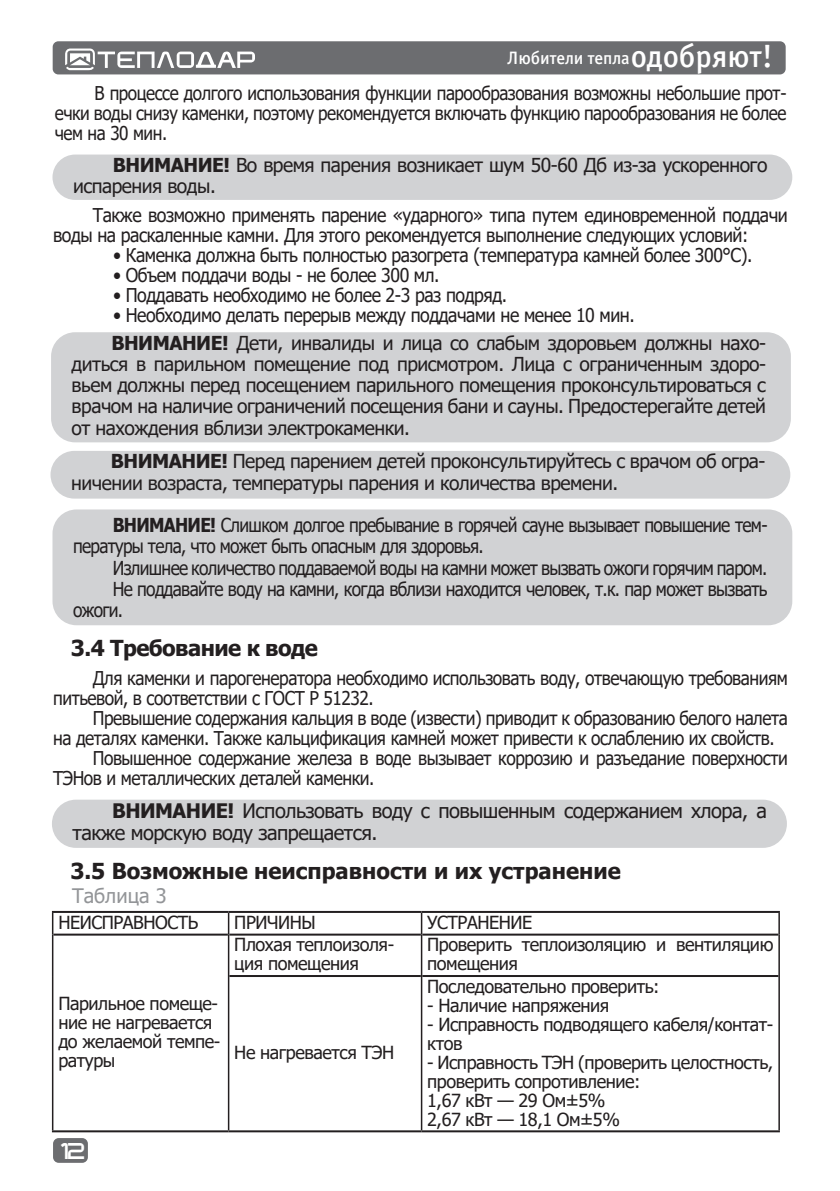
<style>
.page{position:relative;width:840px;height:1191px;background:#fff}
.page>*{position:absolute;margin:0;border:0;box-sizing:border-box;transform-origin:0 0}
.t1{font:700 22px "Tahoma";color:#231f20}
.t2{font:700 22px "Tahoma";letter-spacing:-.025em;color:#231f20}
.t3{font:20px/22px "Tahoma";letter-spacing:-.025em;color:#231f20}
.t4{font:20px "Tahoma";color:#939598}
.t5{font:19.2px/21.2px "Tahoma";letter-spacing:-.04em;color:#231f20}
.t6{font:19.2px/21.2px "Tahoma";letter-spacing:-.04em;color:#231f20;scale:.9 1}
.t7{font:19px/20px "Tahoma";letter-spacing:-.025em;color:#231f20;scale:.91 1}
.t8{font:19px/20px "Tahoma";letter-spacing:-.025em;color:#231f20;scale:.93 1}
.t9{font:19px/20px "Tahoma";letter-spacing:-.025em;color:#231f20;text-align:justify;scale:.9 1}
.t10{font:18px/19px "Tahoma";letter-spacing:-.025em;color:#231f20}
.t11{font:18px "Officina Sans Medium C";letter-spacing:-.005em;color:#fff}
.t12{font:16px "teplodar";color:#fff}
.s1{font-size:32px}
.s2{font-weight:700}
</style>
<div class="page">
<div style="left:53px;top:1138px;width:35px;height:24px;background:#6c6d70;border-radius:6px"></div>
<div style="left:53px;top:41px;width:732px;height:33px;background:#6c6d70;border-radius:6px"></div>
<svg style="left:65px;top:48px;width:190px;height:22px"></svg>
<div style="left:52px;top:154px;width:739px;height:46px;background:#d1d2d4;border-radius:23px"></div>
<div style="left:51px;top:332px;width:739px;height:110px;background:#d1d2d4;border-radius:24px"></div>
<div style="left:50px;top:451px;width:739px;height:47px;background:#d1d2d4;border-radius:24px"></div>
<div style="left:52px;top:509px;width:739px;height:116px;background:#d1d2d4;border-radius:24px"></div>
<div style="left:52px;top:799px;width:734px;height:49px;background:#d1d2d4;border-radius:24px"></div>
<svg style="left:53px;top:913px;width:367px;height:217px"></svg>
<hr style="left:53px;top:933px;width:175px;height:2px;background:#231f20">
<hr style="left:229px;top:933px;width:191px;height:2px;background:#231f20">
<hr style="left:422px;top:933px;width:356px;height:2px;background:#231f20">
<hr style="left:229px;top:975px;width:191px;height:2px;background:#231f20">
<hr style="left:422px;top:975px;width:356px;height:2px;background:#231f20">
<hr style="left:52px;top:1130px;width:176px;height:2px;background:#231f20">
<hr style="left:228px;top:1130px;width:193px;height:2px;background:#231f20">
<hr style="left:421px;top:1130px;width:358px;height:2px;background:#231f20">
<hr style="left:52px;top:911px;width:176px;height:2px;background:#231f20">
<hr style="left:228px;top:911px;width:193px;height:2px;background:#231f20">
<hr style="left:421px;top:911px;width:358px;height:2px;background:#231f20">
<svg style="left:52px;top:913px;width:1px;height:21px"></svg>
<svg style="left:228px;top:913px;width:1px;height:21px"></svg>
<hr style="left:52px;top:934px;width:1px;height:42px;background:#231f20">
<hr style="left:228px;top:934px;width:1px;height:42px;background:#231f20">
<hr style="left:52px;top:976px;width:1px;height:154px;background:#231f20">
<hr style="left:228px;top:976px;width:1px;height:154px;background:#231f20">
<hr style="left:420px;top:913px;width:2px;height:21px;background:#231f20">
<svg style="left:778px;top:913px;width:1px;height:21px"></svg>
<hr style="left:420px;top:934px;width:2px;height:42px;background:#231f20">
<hr style="left:778px;top:934px;width:1px;height:42px;background:#231f20">
<hr style="left:420px;top:976px;width:2px;height:154px;background:#231f20">
<hr style="left:778px;top:976px;width:1px;height:154px;background:#231f20">
<p class="t11" style="left:507px;top:48px;width:267px">Любители тепла<span class="s1">одобряют!</span></p>
<p class="t9" style="left:55px;top:84px;width:814px;text-indent:40px">В процессе долгого использования функции парообразования возможны небольшие прот&shy;ечки воды снизу каменки, поэтому рекомендуется включать функцию парообразования не более чем на 30 мин.</p>
<p class="t5" style="left:73px;top:156px;width:695px;text-indent:40px"><span class="s2">ВНИМАНИЕ!</span> Во время парения возникает шум 50-60 Дб из-за ускоренного испарения воды.</p>
<p class="t8" style="left:53px;top:206px;width:791px;text-indent:40px">Также возможно применять парение «ударного» типа путем единовременной поддачи воды на раскаленные камни. Для этого рекомендуется выполнение следующих условий:</p>
<p class="t8" style="left:113px;top:246px;width:688px">• Каменка должна быть полностью разогрета (температура камней более 300°С).</p>
<p class="t8" style="left:113px;top:266px;width:352px">• Объем поддачи воды - не более 300 мл.</p>
<p class="t8" style="left:113px;top:286px;width:425px">• Поддавать необходимо не более 2-3 раз подряд.</p>
<p class="t8" style="left:113px;top:306px;width:562px">• Необходимо делать перерыв между поддачами не менее 10 мин.</p>
<p class="t5" style="left:72px;top:333px;width:695px;text-align:justify;text-indent:40px"><span class="s2">ВНИМАНИЕ!</span> Дети, инвалиды и лица со слабым здоровьем должны нахо&shy;диться в парильном помещение под присмотром. Лица с ограниченным здоро&shy;вьем должны перед посещением парильного помещения проконсультироваться с врачом на наличие ограничений посещения бани и сауны. Предостерегайте детей от нахождения вблизи электрокаменки.</p>
<p class="t5" style="left:71px;top:452px;width:695px;text-indent:40px"><span class="s2">ВНИМАНИЕ!</span> Перед парением детей проконсультируйтесь с врачом об огра&shy;ничении возраста, температуры парения и количества времени.</p>
<p class="t6" style="left:73px;top:516px;width:772px;text-indent:40px"><span class="s2">ВНИМАНИЕ!</span> Слишком долгое пребывание в горячей сауне вызывает повышение тем&shy;пературы тела, что может быть опасным для здоровья.</p>
<p class="t6" style="left:113px;top:558px;width:728px">Излишнее количество поддаваемой воды на камни может вызвать ожоги горячим паром.</p>
<p class="t6" style="left:73px;top:579px;width:772px;text-indent:40px">Не поддавайте воду на камни, когда вблизи находится человек, т.к. пар может вызвать ожоги.</p>
<p class="t2" style="left:71px;top:633px;width:248px">3.4 Требование к воде</p>
<p class="t7" style="left:53px;top:669px;width:808px;text-indent:40px">Для каменки и парогенератора необходимо использовать воду, отвечающую требованиям питьевой, в соответствии с ГОСТ Р 51232.</p>
<p class="t7" style="left:53px;top:709px;width:808px;text-indent:40px">Превышение содержания кальция в воде (извести) приводит к образованию белого налета на деталях каменки. Также кальцификация камней может привести к ослаблению их свойств.</p>
<p class="t7" style="left:53px;top:749px;width:808px;text-indent:40px">Повышенное содержание железа в воде вызывает коррозию и разъедание поверхности<br>ТЭНов и металлических деталей каменки.</p>
<p class="t3" style="left:72px;top:800px;width:695px;text-indent:40px"><span class="s2">ВНИМАНИЕ!</span> Использовать воду с повышенным содержанием хлора, а также морскую воду запрещается.</p>
<p class="t1" style="left:70px;top:855px;width:551px">3.5 Возможные неисправности и их устранение</p>
<p class="t10" style="left:58px;top:913px;width:141px">НЕИСПРАВНОСТЬ</p>
<p class="t10" style="left:234px;top:913px;width:83px">ПРИЧИНЫ</p>
<p class="t10" style="left:427px;top:913px;width:106px">УСТРАНЕНИЕ</p>
<p class="t4" style="left:72px;top:882px;width:96px">Таблица 3</p>
<p class="t10" style="left:58px;top:995px;width:163px">Парильное помеще&shy;ние не нагревается до желаемой темпе&shy;ратуры</p>
<p class="t12" style="left:57px;top:1144px;width:29px">12</p>
<p class="t10" style="left:234px;top:936px;width:161px">Плохая теплоизоля&shy;ция помещения</p>
<p class="t10" style="left:427px;top:936px;width:347px">Проверить теплоизоляцию и вентиляцию помещения</p>
<p class="t10" style="left:234px;top:1044px;width:161px">Не нагревается ТЭН</p>
<p class="t10" style="left:427px;top:977px;width:234px">Последовательно проверить:</p>
<p class="t10" style="left:427px;top:996px;width:183px">- Наличие напряжения</p>
<p class="t10" style="left:427px;top:1015px;width:347px">- Исправность подводящего кабеля/контат&shy;ктов</p>
<p class="t10" style="left:427px;top:1053px;width:347px">- Исправность ТЭН (проверить целостность, проверить сопротивление:</p>
<p class="t10" style="left:427px;top:1091px;width:180px">1,67 кВт — 29 Ом±5%</p>
<p class="t10" style="left:427px;top:1110px;width:194px">2,67 кВт — 18,1 Ом±5%</p>
</div>
